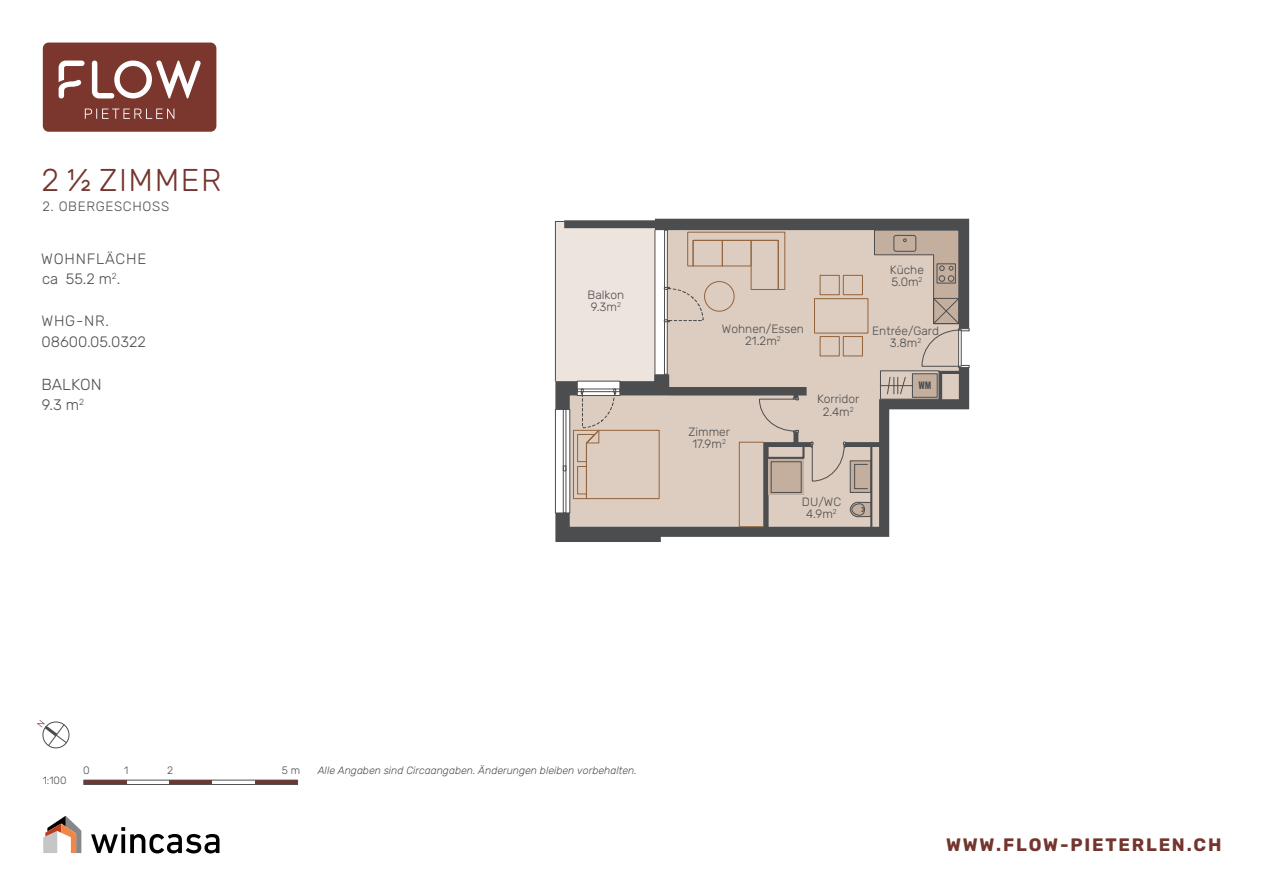
<style>
.page{position:relative;width:1264px;height:894px;background:#fff}
.page>*{position:absolute;margin:0;border:0;box-sizing:border-box;transform-origin:0 0}
.t1{font:300 31.5px "Rubik";letter-spacing:.05em;color:#74352e}
.t2{font:700 18px "Rubik";letter-spacing:.1em;color:#74352e}
.t3{font:300 15.9px "Rubik";color:#505052}
.t4{font:300 15.15px "Rubik";color:#505052}
.t5{font:300 15px "Rubik";letter-spacing:.05em;color:#505052}
.t6{font:300 15px "Rubik";color:#505052}
.t7{font:300 13.5px "Rubik";letter-spacing:.05em;color:#505052}
.t8{font:300 12px/12px "Rubik";color:#4c4d4f;text-align:center}
.t9{font:300 10.65px "Rubik";color:#4c4d4f}
.t10{font:italic 300 10.5px "Rubik";color:#4c4d4f}
.t11{font:300 10.5px "Rubik";color:#4c4d4f}
.t12{font:700 9.3px "Oswald";color:#4c4d4f}
</style>
<div class="page">
<svg style="left:555px;top:219px;width:414px;height:323px;fill:#ddcdc0"></svg>
<div style="left:555px;top:409px;width:15px;height:104px;border:1px solid #4c4d4f"></div>
<div style="left:577px;top:380px;width:43px;height:15px;border:1px solid #4c4d4f"></div>
<div style="left:563px;top:409px;width:3px;height:104px;border:1px solid #4c4d4f"></div>
<div style="left:664px;top:230px;width:3px;height:144px;border:1px solid #4c4d4f"></div>
<svg style="left:758px;top:397px;width:40px;height:35px"></svg>
<div style="left:911px;top:373px;width:26px;height:24px;background:#c4af9e;border:1px solid #4c4d4f"></div>
<svg style="left:849px;top:501px;width:21px;height:16px"></svg>
<svg style="left:768px;top:481px;width:35px;height:14px"></svg>
<div style="left:850px;top:460px;width:21px;height:32px;background:#c4af9e;border:1px solid #4c4d4f"></div>
<div style="left:854px;top:464px;width:13px;height:24px;border:1px solid #4c4d4f"></div>
<div style="left:814px;top:298px;width:54px;height:35px;border:1px solid #93633b"></div>
<div style="left:820px;top:275px;width:19px;height:20px;border:1px solid #93633b"></div>
<div style="left:820px;top:336px;width:19px;height:20px;border:1px solid #93633b"></div>
<div style="left:843px;top:275px;width:19px;height:20px;border:1px solid #93633b"></div>
<div style="left:843px;top:336px;width:19px;height:20px;border:1px solid #93633b"></div>
<svg style="left:663px;top:232px;width:121px;height:90px;background:#d7c7ba"></svg>
<div style="left:751px;top:240px;width:27px;height:49px;border:1px solid #93633b"></div>
<div style="left:722px;top:240px;width:29px;height:26px;border:1px solid #93633b"></div>
<div style="left:693px;top:240px;width:29px;height:26px;border:1px solid #93633b"></div>
<div style="left:704px;top:281px;width:30px;height:30px;border:1px solid #93633b;border-radius:50%"></div>
<svg style="left:573px;top:388px;width:86px;height:110px;background:#d2c2b5"></svg>
<svg style="left:873px;top:229px;width:96px;height:139px;background:#c3b5a9"></svg>
<div style="left:739px;top:442px;width:24px;height:84px;border:1px solid #93633b"></div>
<svg style="left:766px;top:441px;width:79px;height:40px;background:#bdafa3"></svg>
<hr style="left:870px;top:447px;width:2px;height:79px;background:#4c4d4f">
<div style="left:880px;top:370px;width:59px;height:29px;border:1px solid #4c4d4f"></div>
<svg style="left:554px;top:221px;width:101px;height:161px;background:#e3dbd4"></svg>
<svg style="left:563px;top:465px;width:3px;height:6px"></svg>
<svg style="left:887px;top:377px;width:18px;height:17px"></svg>
<hr style="left:880px;top:385px;width:32px;height:1px;background:#4d4d4d">
<svg style="left:43px;top:816px;width:38px;height:36px"></svg>
<svg style="left:91px;top:827px;width:128px;height:26px"></svg>
<div style="left:84px;top:779px;width:42px;height:5px;background:#74352e"></div>
<div style="left:169px;top:779px;width:42px;height:5px;background:#74352e"></div>
<div style="left:255px;top:779px;width:42px;height:5px;background:#74352e"></div>
<div style="left:84px;top:779px;width:214px;height:5px;border:1px solid #505052"></div>
<div style="left:43px;top:43px;width:173px;height:89px;background:#7b362e;border-radius:6px"></div>
<svg style="left:85px;top:108px;width:89px;height:11px"></svg>
<svg style="left:59px;top:61px;width:25px;height:37px"></svg>
<svg style="left:92px;top:61px;width:109px;height:37px"></svg>
<div style="left:43px;top:721px;width:26px;height:26px;border:1px solid #4c4d4f;border-radius:50%"></div>
<svg style="left:42px;top:721px;width:25px;height:24px"></svg>
<h1 class="t1" style="left:42px;top:161px;width:181px">2 ½ ZIMMER</h1>
<p class="t7" style="left:42px;top:198px;width:128px">2. OBERGESCHOSS</p>
<p class="t5" style="left:41px;top:249px;width:106px">WOHNFLÄCHE</p>
<p class="t5" style="left:42px;top:270px;width:80px">ca 55.2 m<sup>2</sup>.</p>
<p class="t5" style="left:41px;top:312px;width:69px">WHG-NR.</p>
<p class="t6" style="left:41px;top:333px;width:106px">08600.05.0322</p>
<h3 class="t3" style="left:41px;top:374px;width:62px">BALKON</h3>
<p class="t4" style="left:42px;top:396px;width:44px">9.3 m<sup>2</sup></p>
<p class="t8" style="left:587px;top:289px;width:38px;text-align:left">Balkon<br>9.3m<sup>2</sup></p>
<p class="t8" style="left:722px;top:323px;width:84px">Wohnen/Essen<br>21.2m<sup>2</sup></p>
<p class="t8" style="left:688px;top:425px;width:43px">Zimmer<br>17.9m<sup>2</sup></p>
<p class="t8" style="left:889px;top:264px;width:36px;text-align:left">Küche<br>5.0m<sup>2</sup></p>
<p class="t8" style="left:817px;top:393px;width:44px">Korridor<br>2.4m<sup>2</sup></p>
<p class="t8" style="left:872px;top:324px;width:68px">Entrée/Gard<br>3.8m<sup>2</sup></p>
<p class="t12" style="left:918px;top:378px;width:15px">WM</p>
<p class="t8" style="left:801px;top:496px;width:41px">DU/WC<br>4.9m<sup>2</sup></p>
<p class="t11" style="left:43px;top:774px;width:25px">1:100</p>
<p class="t9" style="left:83px;top:763px;width:8px">0</p>
<p class="t9" style="left:124px;top:763px;width:6px">1</p>
<p class="t9" style="left:167px;top:763px;width:7px">2</p>
<p class="t9" style="left:282px;top:763px;width:20px">5 m</p>
<p class="t10" style="left:318px;top:763px;width:320px">Alle Angaben sind Circaangaben. Änderungen bleiben vorbehalten.</p>
<h2 class="t2" style="left:945px;top:833px;width:277px">WWW.FLOW-PIETERLEN.CH</h2>
</div>
